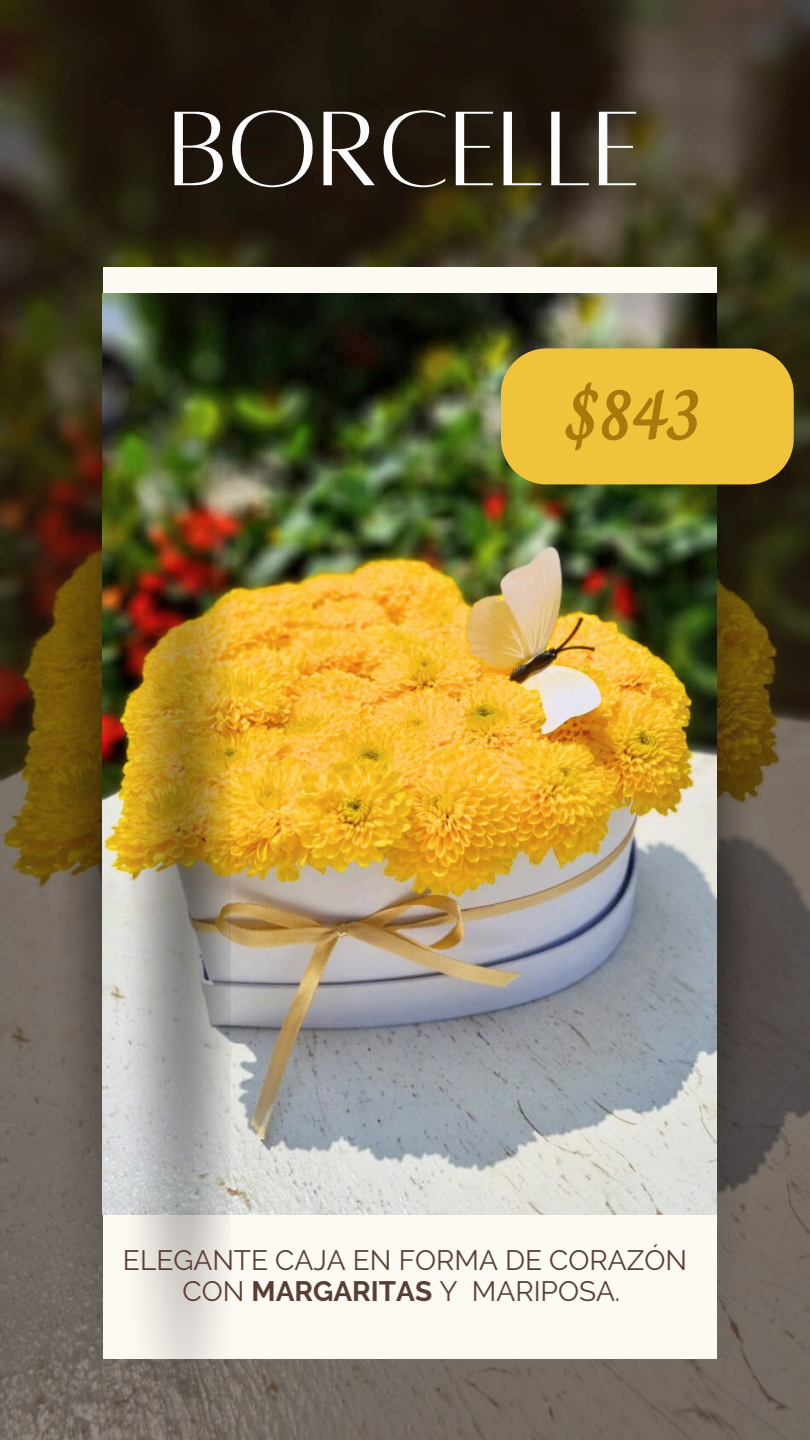
<style>
.page{position:relative;width:810px;height:1440px;background:#fff}
.page>*{position:absolute;margin:0;border:0;box-sizing:border-box;transform-origin:0 0}
.t1{font:116.9px "Alta regular";color:#fcfcfc}
.t2{font:700 71px "Charm";color:#ab780b}
.t3{font:28px/30.8px "Raleway";color:#593e34;text-align:center}
.s1{font-weight:700}
</style>
<div class="page">
<img style="left:0;top:0;width:810px;height:1440px">
<img style="left:52px;top:267px;width:51px;height:1092px">
<img style="left:716px;top:279px;width:41px;height:1080px">
<div style="left:103px;top:267px;width:613px;height:1092px;background:#fdf9f3"></div>
<img style="left:103px;top:294px;width:613px;height:920px">
<img style="left:120px;top:348px;width:110px;height:1092px">
<div style="left:501px;top:348px;width:293px;height:136px;background:#efc33a;border-radius:46px"></div>
<p class="t1" style="left:169px;top:92px;width:474px">BORCELLE</p>
<p class="t2" style="left:565px;top:361px;width:136px">$843</p>
<h1 class="t3" style="left:123px;top:1245px;width:566px">ELEGANTE CAJA EN FORMA DE CORAZÓN<br>CON <span class="s1">MARGARITAS</span> Y MARIPOSA.</h1>
</div>
